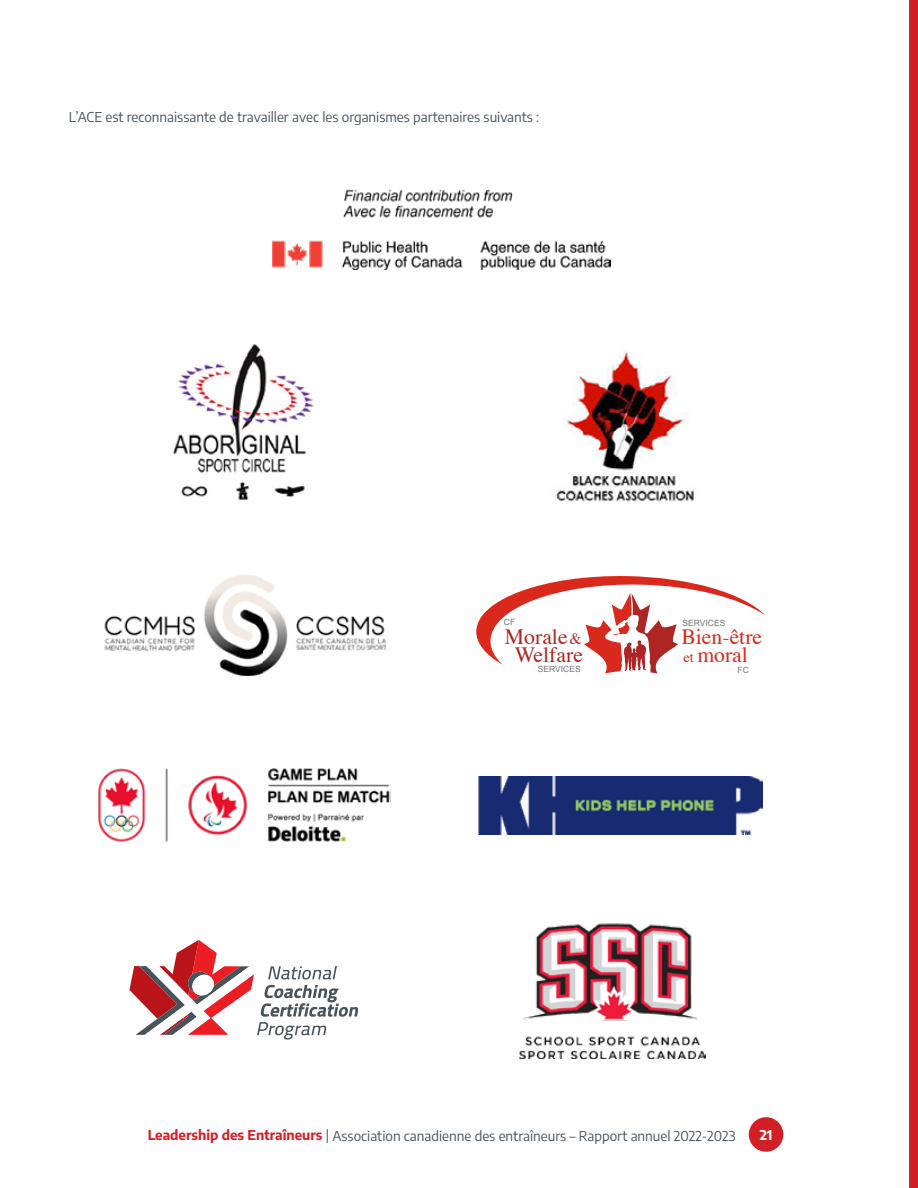
<style>
.page{position:relative;width:918px;height:1188px;background:#fff}
.page>*{position:absolute;margin:0;border:0;box-sizing:border-box;transform-origin:0 0}
.t1{font:21.75px/17.7px "Times";color:#da291c}
.t2{font:21.75px/17.9px "Times";color:#ad2624}
.t3{font:15.75px "Times";color:#ad2624}
.t4{font:13.5px "Encode Sans";color:#48535b}
.t5{font:700 13.5px "Encode Sans";color:#fff}
.t6{font:8.55px "Arial";color:#737373}
.s1{font-size:14.4px}
.s2{font-weight:700;color:#d32027}
</style>
<div class="page">
<div style="left:910px;top:0;width:8px;height:1188px;background:#d32027"></div>
<img style="left:104px;top:574px;width:282px;height:101px">
<img style="left:173px;top:344px;width:141px;height:156px">
<svg style="left:476px;top:576px;width:289px;height:97px"></svg>
<img style="left:520px;top:923px;width:186px;height:136px">
<img style="left:98px;top:768px;width:292px;height:74px">
<img style="left:479px;top:776px;width:284px;height:58px">
<img style="left:273px;top:189px;width:338px;height:81px">
<svg style="left:129px;top:940px;width:229px;height:100px"></svg>
<img style="left:556px;top:351px;width:138px;height:151px">
<div style="left:749px;top:1117px;width:34px;height:35px;background:#d32027;border-radius:50%"></div>
<p class="t4" style="left:69px;top:107px;width:472px">L’ACE est reconnaissante de travailler avec les organismes partenaires suivants :</p>
<p class="t6" style="left:504px;top:617px;width:13px">CF</p>
<p class="t6" style="left:682px;top:617px;width:45px">SERVICES</p>
<h1 class="t2" style="left:515px;top:626px;width:70px;text-indent:-10px">Morale<br>Welfare</h1>
<p class="t3" style="left:569px;top:624px;width:14px">&amp;</p>
<h1 class="t1" style="left:681px;top:626px;width:82px">Bien-être <span class="s1">et</span> moral</h1>
<p class="t6" style="left:538px;top:663px;width:45px">SERVICES</p>
<p class="t6" style="left:737px;top:664px;width:13px">FC</p>
<p class="t4" style="left:148px;top:1127px;width:590px"><span class="s2">Leadership des Entraîneurs</span> | Association canadienne des entraîneurs – Rapport annuel 2022-2023</p>
<p class="t5" style="left:760px;top:1125px;width:14px">21</p>
</div>
